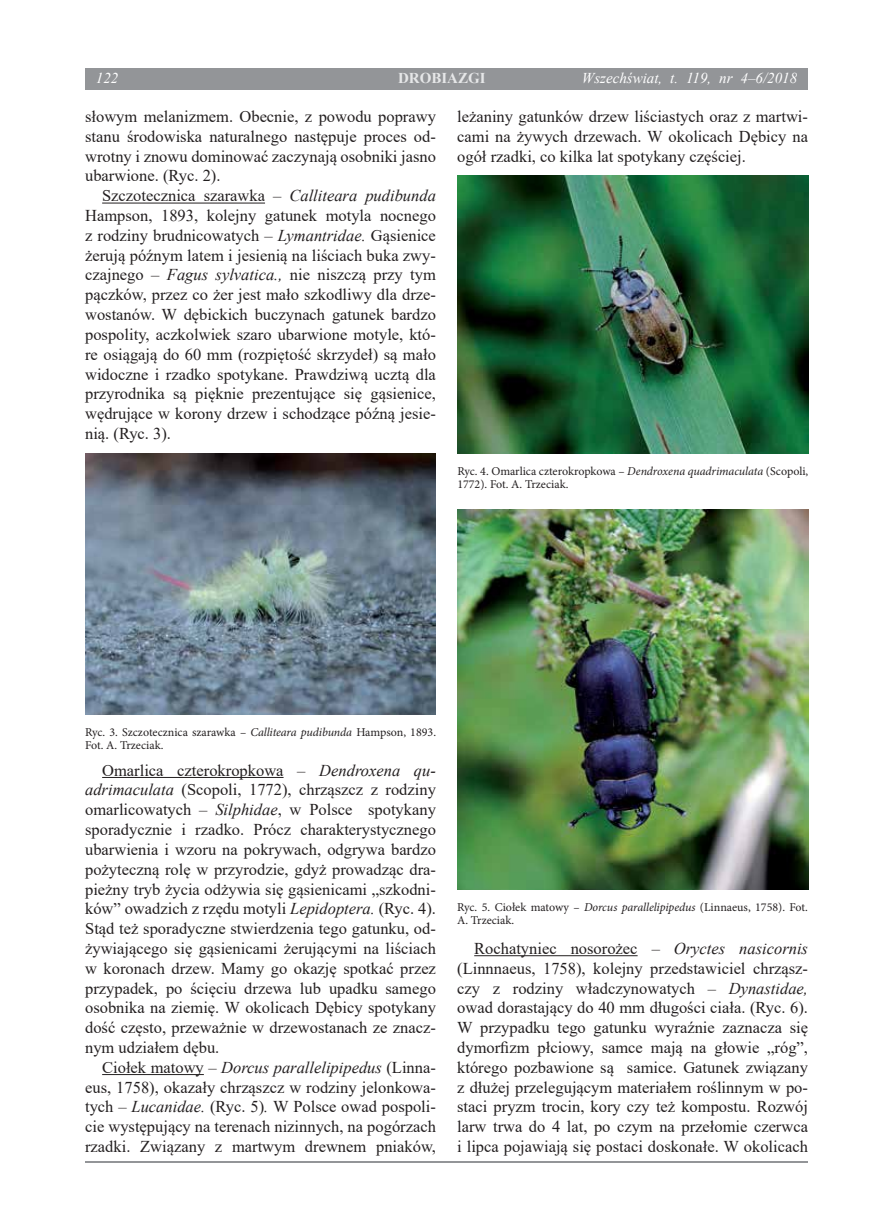
<style>
.page{position:relative;width:893px;height:1225px;background:#fff}
.page>*{position:absolute;margin:0;border:0;box-sizing:border-box;transform-origin:0 0}
.t1{font:16.5px/19.8px "Times New Roman";color:#231f20;text-align:justify}
.t2{font:italic 15px "Times New Roman";color:#fff}
.t3{font:700 15px "Times New Roman";color:#e6e7e8}
.t4{font:12px/13.2px "Minion Pro";color:#231f20}
.s1{font-style:normal}
.s2{font-style:italic}
</style>
<div class="page">
<hr style="left:85px;top:1161px;width:723px;height:1px;background:#939598">
<hr style="left:102px;top:203px;width:163px;height:1px;background:#231f20">
<hr style="left:102px;top:777px;width:182px;height:1px;background:#231f20">
<hr style="left:102px;top:1074px;width:102px;height:1px;background:#231f20">
<hr style="left:474px;top:955px;width:164px;height:1px;background:#231f20">
<img style="left:85px;top:453px;width:351px;height:261px">
<img style="left:457px;top:175px;width:351px;height:278px">
<img style="left:457px;top:509px;width:351px;height:380px">
<div style="left:85px;top:68px;width:723px;height:21px;background:#939598"></div>
<p class="t2" style="left:96px;top:68px;width:24px">122</p>
<p class="t3" style="left:398px;top:67px;width:89px">DROBIAZGI</p>
<p class="t2" style="left:582px;top:68px;width:217px">Wszechświat, t. 119, nr 4<span class="s1">–</span>6/2018</p>
<p class="t1" style="left:85px;top:106px;width:352px">słowym melanizmem. Obecnie, z powodu poprawy stanu środowiska naturalnego następuje proces od&shy;wrotny i znowu dominować zaczynają osobniki jasno ubarwione. (Ryc. 2).</p>
<p class="t1" style="left:85px;top:185px;width:352px;text-indent:17px">Szczotecznica szarawka – <span class="s2">Calliteara pudibunda </span>Hampson, 1893, kolejny gatunek motyla nocnego z rodziny brudnicowatych – <span class="s2">Lymantridae.</span> Gąsienice żerują późnym latem i jesienią na liściach buka zwy&shy;czajnego – <span class="s2">Fagus sylvatica.,</span> nie niszczą przy tym pączków, przez co żer jest mało szkodliwy dla drze&shy;wostanów. W dębickich buczynach gatunek bardzo pospolity, aczkolwiek szaro ubarwione motyle, któ&shy;re osiągają do 60 mm (rozpiętość skrzydeł) są mało widoczne i rzadko spotykane. Prawdziwą ucztą dla przyrodnika są pięknie prezentujące się gąsienice, wędrujące w korony drzew i schodzące późną jesie&shy;nią. (Ryc. 3).</p>
<p class="t1" style="left:457px;top:106px;width:352px">leżaniny gatunków drzew liściastych oraz z martwi&shy;cami na żywych drzewach. W okolicach Dębicy na ogół rzadki, co kilka lat spotykany częściej.</p>
<p class="t4" style="left:457px;top:464px;width:352px">Ryc. 4. Omarlica czterokropkowa – <span class="s2">Dendroxena quadrimaculata</span> (Scopoli,<br>1772). Fot. A. Trzeciak.</p>
<p class="t4" style="left:85px;top:726px;width:352px">Ryc. 3. Szczotecznica szarawka – <span class="s2">Calliteara pudibunda</span> Hampson, 1893.<br>Fot. A. Trzeciak.</p>
<p class="t1" style="left:85px;top:759px;width:352px;text-indent:17px">Omarlica czterokropkowa – <span class="s2">Dendroxena qu&shy;adrimaculata</span> (Scopoli, 1772), chrząszcz z rodziny omarlicowatych – <span class="s2">Silphidae</span>, w Polsce spotykany sporadycznie i rzadko. Prócz charakterystycznego ubarwienia i wzoru na pokrywach, odgrywa bardzo pożyteczną rolę w przyrodzie, gdyż prowadząc dra&shy;pieżny tryb życia odżywia się gąsienicami „szkodni&shy;ków” owadzich z rzędu motyli <span class="s2">Lepidoptera.</span> (Ryc. 4).<br>Stąd też sporadyczne stwierdzenia tego gatunku, od&shy;żywiającego się gąsienicami żerującymi na liściach w koronach drzew. Mamy go okazję spotkać przez przypadek, po ścięciu drzewa lub upadku samego osobnika na ziemię. W okolicach Dębicy spotykany dość często, przeważnie w drzewostanach ze znacz&shy;nym udziałem dębu.</p>
<p class="t1" style="left:85px;top:1056px;width:352px;text-indent:17px">Ciołek matowy – <span class="s2">Dorcus parallelipipedus</span> (Linna&shy;eus, 1758), okazały chrząszcz w rodziny jelonkowa&shy;tych – <span class="s2">Lucanidae.</span> (Ryc. 5)<span class="s2">.</span> W Polsce owad pospoli&shy;cie występujący na terenach nizinnych, na pogórzach rzadki. Związany z martwym drewnem pniaków,</p>
<p class="t4" style="left:457px;top:900px;width:352px">Ryc. 5. Ciołek matowy – <span class="s2">Dorcus parallelipipedus</span> (Linnaeus, 1758). Fot.<br>A. Trzeciak.</p>
<p class="t1" style="left:457px;top:938px;width:352px;text-indent:17px">Rochatyniec nosorożec – <span class="s2">Oryctes nasicornis </span>(Linnnaeus, 1758), kolejny przedstawiciel chrząsz&shy;czy z rodziny władczynowatych – <span class="s2">Dynastidae, </span>owad dorastający do 40 mm długości ciała. (Ryc. 6).<br>W przypadku tego gatunku wyraźnie zaznacza się dymorfizm płciowy, samce mają na głowie „róg”, którego pozbawione są samice. Gatunek związany z dłużej przelegującym materiałem roślinnym w po&shy;staci pryzm trocin, kory czy też kompostu. Rozwój larw trwa do 4 lat, po czym na przełomie czerwca i lipca pojawiają się postaci doskonałe. W okolicach</p>
</div>
